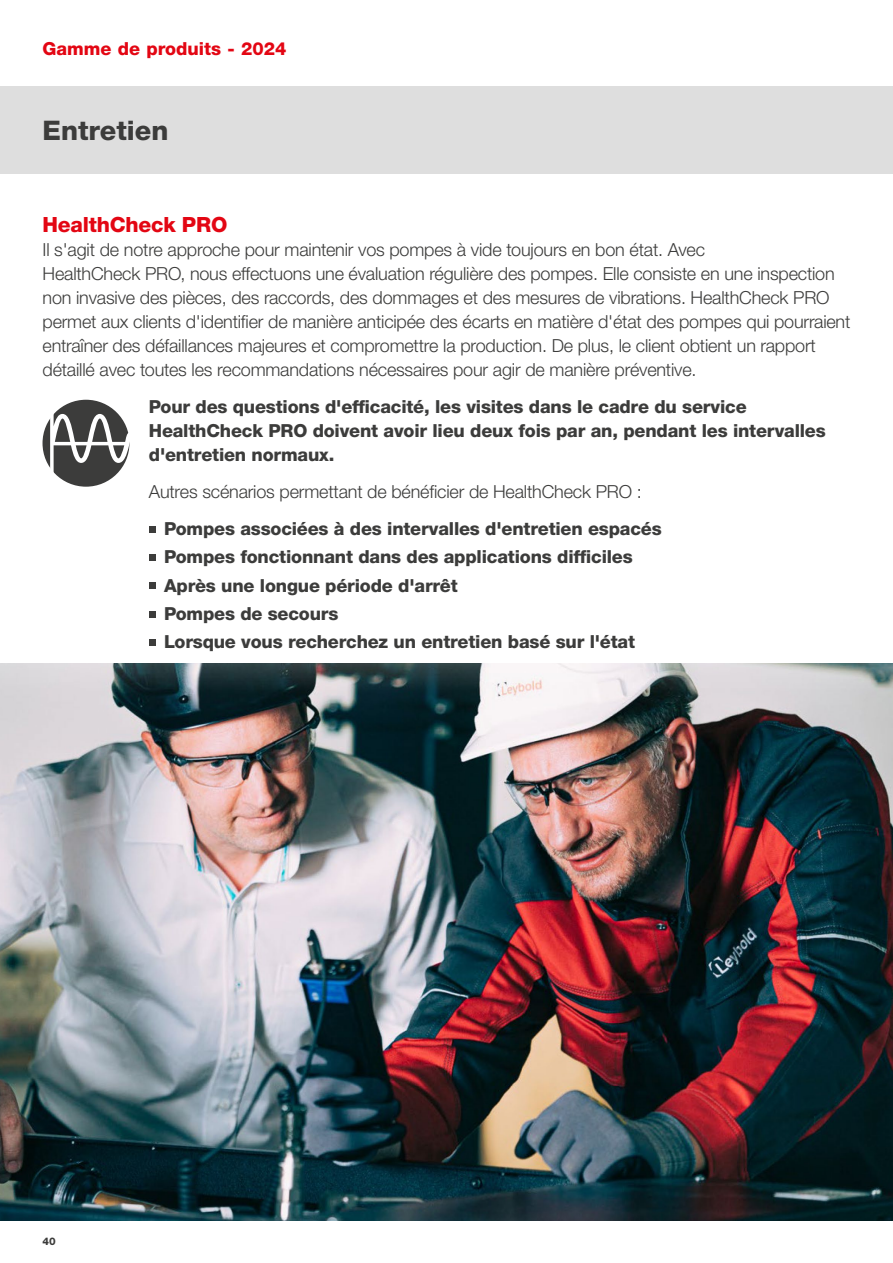
<style>
.page{position:relative;width:893px;height:1263px;background:#fff}
.page>*{position:absolute;margin:0;border:0;box-sizing:border-box;transform-origin:0 0}
.t1{font:800 27px "Helvetica Neue LTW1 G";color:#3c3c3b}
.t2{font:800 21px "Helvetica Neue LTW1 G";letter-spacing:-.01em;color:#e30613}
.t3{font:300 18px/24px "Helvetica Neue LTW1 G";letter-spacing:-.01em;color:#3c3c3b}
.t4{font:800 18px/28.2px "Helvetica Neue LTW1 G";letter-spacing:-.01em;color:#3c3c3b}
.t5{font:800 18px "Helvetica Neue LTW1 G";color:#e30613}
.t6{font:800 10.5px "Helvetica Neue LTW1 G";color:#3c3c3b}
</style>
<div class="page">
<div style="left:0;top:87px;width:893px;height:87px;background:#dedede"></div>
<div style="left:149px;top:526px;width:7px;height:7px;background:#3c3c3b"></div>
<div style="left:149px;top:554px;width:7px;height:7px;background:#3c3c3b"></div>
<div style="left:149px;top:582px;width:7px;height:7px;background:#3c3c3b"></div>
<div style="left:149px;top:611px;width:7px;height:6px;background:#3c3c3b"></div>
<div style="left:149px;top:639px;width:7px;height:7px;background:#3c3c3b"></div>
<img style="left:0;top:663px;width:893px;height:557px">
<div style="left:43px;top:400px;width:86px;height:87px;background:#3c3c3b;border-radius:50%"></div>
<svg style="left:50px;top:406px;width:80px;height:70px"></svg>
<p class="t5" style="left:43px;top:38px;width:245px">Gamme de produits - 2024</p>
<h1 class="t1" style="left:43px;top:114px;width:127px">Entretien</h1>
<p class="t2" style="left:43px;top:212px;width:186px">HealthCheck PRO</p>
<p class="t3" style="left:43px;top:238px;width:809px">Il s'agit de notre approche pour maintenir vos pompes à vide toujours en bon état. Avec<br>HealthCheck PRO, nous effectuons une évaluation régulière des pompes. Elle consiste en une inspection non invasive des pièces, des raccords, des dommages et des mesures de vibrations. HealthCheck PRO permet aux clients d'identifier de manière anticipée des écarts en matière d'état des pompes qui pourraient entraîner des défaillances majeures et compromettre la production. De plus, le client obtient un rapport détaillé avec toutes les recommandations nécessaires pour agir de manière préventive.</p>
<p class="t4" style="left:149px;top:395px;width:678px;line-height:24px">Pour des questions d'efficacité, les visites dans le cadre du service<br>HealthCheck PRO doivent avoir lieu deux fois par an, pendant les intervalles d'entretien normaux.</p>
<p class="t3" style="left:149px;top:480px;width:494px">Autres scénarios permettant de bénéficier de HealthCheck PRO :</p>
<p class="t4" style="left:164px;top:515px;width:499px">Pompes associées à des intervalles d'entretien espacés Pompes fonctionnant dans des applications difficiles Après une longue période d'arrêt<br>Pompes de secours<br>Lorsque vous recherchez un entretien basé sur l'état</p>
<p class="t6" style="left:43px;top:1235px;width:15px">40</p>
</div>
